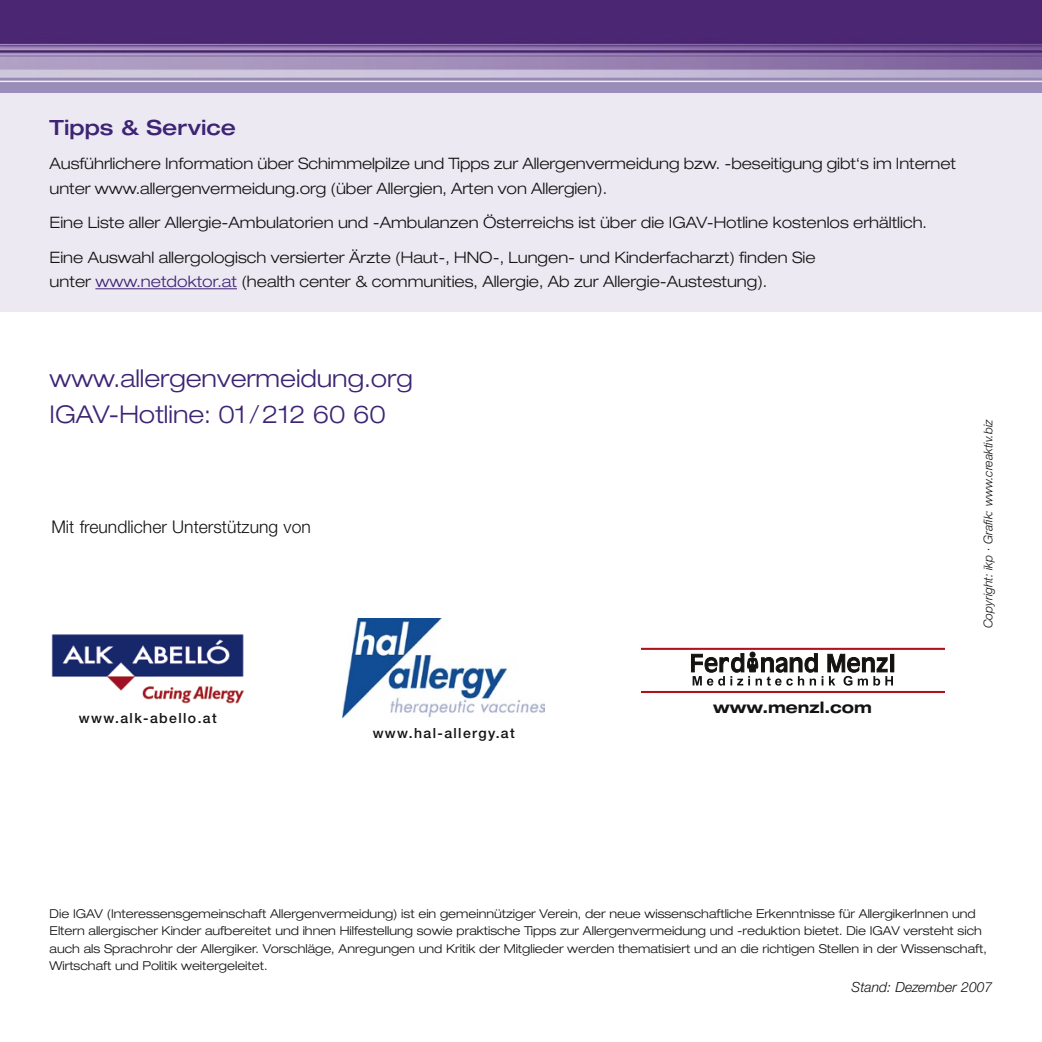
<style>
.page{position:relative;width:1042px;height:1042px;background:#fff}
.page>*{position:absolute;margin:0;border:0;box-sizing:border-box;transform-origin:0 0}
.t1{font:300 expanded 24.5px/35.7px "Helvetica Neue";color:#3d2474}
.t2{font:500 expanded 21px "Helvetica Neue";letter-spacing:.005em;color:#3d2474}
.t3{font:300 17.5px "Helvetica Neue";color:#141312}
.t4{font:300 expanded 15.75px/24.5px "Helvetica Neue";color:#141312}
.t5{font:700 expanded 15.75px "Helvetica Neue";color:#141312}
.t6{font:500 14px "Helvetica Neue";letter-spacing:.1em;color:#141312}
.t7{font:italic 300 14px "Helvetica Neue";color:#141312}
.t8{font:300 expanded 12.25px/17.5px "Helvetica Neue";color:#141312}
.t9{font:italic 300 12.25px "Helvetica Neue";letter-spacing:-.005em;color:#141312}
.s1{color:#3d2474}
</style>
<div class="page">
<img style="left:0;top:0;width:1042px;height:94px">
<div style="left:0;top:94px;width:1042px;height:218px;background:#ede9f3"></div>
<hr style="left:95px;top:288px;width:142px;height:1px;background:#3d2474">
<img style="left:343px;top:618px;width:202px;height:99px">
<img style="left:51px;top:634px;width:193px;height:70px">
<hr style="left:641px;top:691px;width:303px;height:2px;background:#af111d">
<hr style="left:641px;top:648px;width:303px;height:2px;background:#af111d">
<svg style="left:691px;top:652px;width:203px;height:33px"></svg>
<h2 class="t2" style="left:50px;top:114px;width:188px">Tipps &amp; Service</h2>
<p class="t4" style="left:50px;top:151px;width:908px">Ausführlichere Information über Schimmelpilze und Tipps zur Allergenvermeidung bzw. -beseitigung gibt‘s im Internet unter www.allergenvermeidung.org (über Allergien, Arten von Allergien).</p>
<p class="t4" style="left:50px;top:205px;width:879px;line-height:34.5px">Eine Liste aller Allergie-Ambulatorien und -Ambulanzen Österreichs ist über die IGAV-Hotline kostenlos erhältlich.<br>Eine Auswahl allergologisch versierter Ärzte (Haut-, HNO-, Lungen- und Kinderfacharzt) finden Sie</p>
<p class="t4" style="left:50px;top:269px;width:719px">unter <span class="s1">www.netdoktor.at</span> (health center &amp; communities, Allergie, Ab zur Allergie-Austestung).</p>
<h1 class="t1" style="left:50px;top:360px;width:364px">www.allergenvermeidung.org<br>IGAV-Hotline: 01 /212 60 60</h1>
<h3 class="t3" style="left:51px;top:516px;width:261px">Mit freundlicher Unterstützung von</h3>
<p class="t6" style="left:79px;top:709px;width:139px">www.alk-abello.at</p>
<p class="t6" style="left:373px;top:724px;width:144px">www.hal-allergy.at</p>
<p class="t5" style="left:713px;top:698px;width:160px">www.menzl.com</p>
<p class="t9" style="left:980px;top:628px;width:211px;rotate:-90deg">Copyright: ikp · Grafik: www.creaktiv.biz</p>
<p class="t8" style="left:50px;top:904px;width:938px">Die IGAV (Interessensgemeinschaft Allergenvermeidung) ist ein gemeinnütziger Verein, der neue wissenschaftliche Erkenntnisse für AllergikerInnen und Eltern allergischer Kinder aufbereitet und ihnen Hilfestellung sowie praktische Tipps zur Allergenvermeidung und -reduktion bietet. Die IGAV versteht sich auch als Sprachrohr der Allergiker. Vorschläge, Anregungen und Kritik der Mitglieder werden thematisiert und an die richtigen Stellen in der Wissenschaft, Wirtschaft und Politik weitergeleitet.</p>
<p class="t7" style="left:851px;top:979px;width:142px">Stand: Dezember 2007</p>
</div>
